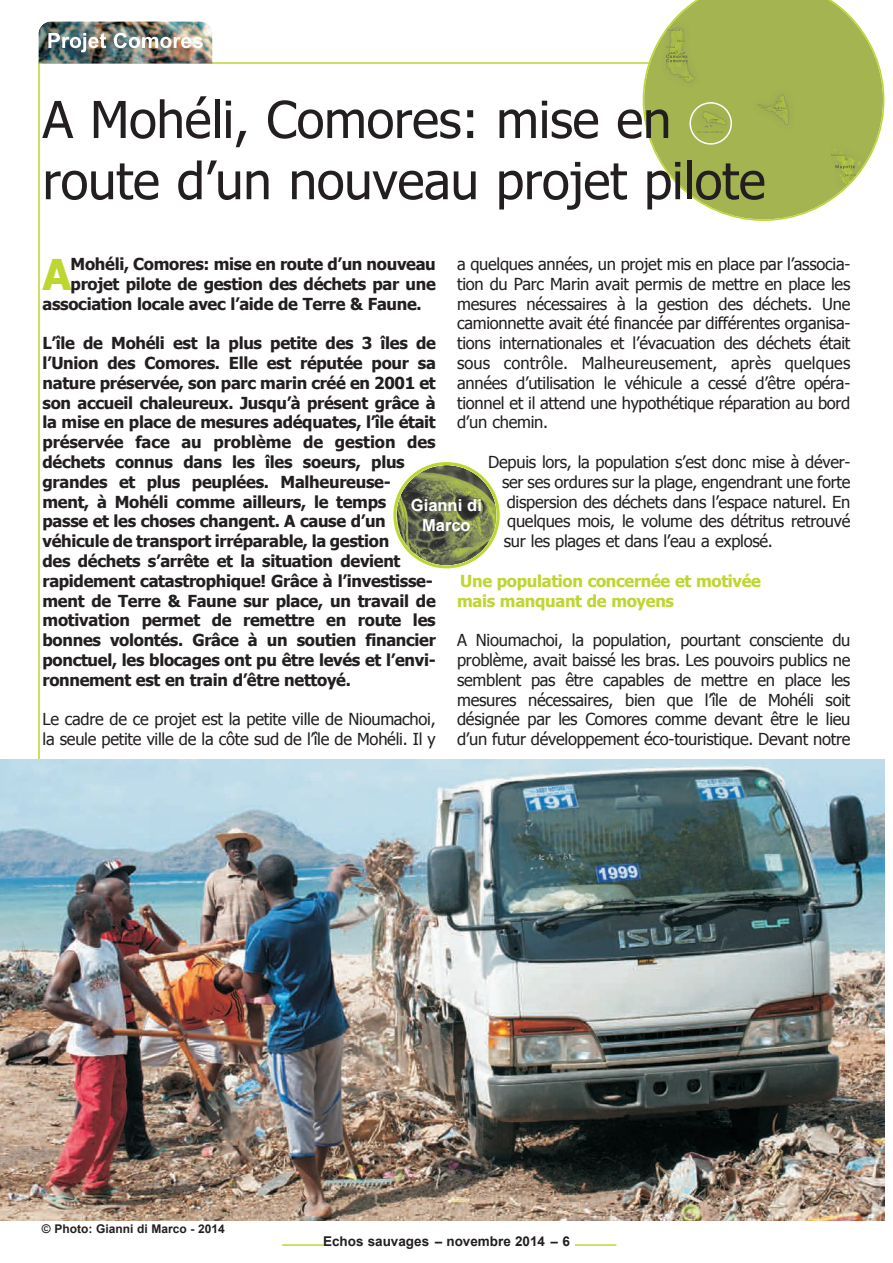
<style>
.page{position:relative;width:893px;height:1263px;background:#fff}
.page>*{position:absolute;margin:0;border:0;box-sizing:border-box;transform-origin:0 0}
.t1{font:51px/61.2px "Tahoma";letter-spacing:-.005em;color:#231f20}
.t2{font:700 42.3px "Tahoma";color:#bed630}
.t3{font:16.5px/19.8px "Tahoma";letter-spacing:-.015em;color:#231f20;text-align:justify}
.t4{font:700 16.5px/19.8px "Tahoma";letter-spacing:-.02em;color:#231f20}
.t5{font:700 16.5px/19.8px "Tahoma";letter-spacing:-.02em;color:#bed630}
.t6{font:700 16.5px/19.8px "Arial";color:#fff;text-align:center}
.t7{font:700 13.5px "Arial";color:#231f20}
.t8{font:700 12px "Arial";color:#231f20}
</style>
<div class="page">
<hr style="left:43px;top:62px;width:807px;height:2px;background:#bed630">
<hr style="left:38px;top:61px;width:2px;height:1159px;background:#bed630">
<img style="left:0;top:759px;width:884px;height:461px">
<svg style="left:393px;top:462px;width:107px;height:106px"></svg>
<hr style="left:282px;top:1244px;width:42px;height:2px;background:#bed630">
<hr style="left:575px;top:1244px;width:41px;height:2px;background:#bed630">
<img style="left:38px;top:21px;width:175px;height:43px">
<img style="left:48px;top:33px;width:155px;height:19px">
<svg style="left:643px;top:0;width:241px;height:221px"></svg>
<svg style="left:689px;top:102px;width:43px;height:43px;background:#abb961"></svg>
<h1 class="t1" style="left:43px;top:87px;width:725px">A Mohéli, Comores: mise en route d’un nouveau projet pilote</h1>
<h2 class="t2" style="left:43px;top:247px;width:31px">A</h2>
<p class="t4" style="left:71px;top:253px;width:367px">Mohéli, Comores: mise en route d’un nouveau</p>
<p class="t3" style="left:457px;top:253px;width:395px">a quelques années, un projet mis en place par l’associa&shy;tion du Parc Marin avait permis de mettre en place les mesures nécessaires à la gestion des déchets. Une camionnette avait été financée par différentes organisa&shy;tions internationales et l’évacuation des déchets était sous contrôle. Malheureusement, après quelques années d’utilisation le véhicule a cessé d’être opéra&shy;tionnel et il attend une hypothétique réparation au bord d’un chemin.</p>
<p class="t3" style="left:488px;top:451px;width:364px">Depuis lors, la population s’est donc mise à déver-</p>
<p class="t3" style="left:502px;top:471px;width:350px">ser ses ordures sur la plage, engendrant une forte</p>
<p class="t3" style="left:507px;top:491px;width:345px">dispersion des déchets dans l’espace naturel. En</p>
<p class="t3" style="left:507px;top:511px;width:345px">quelques mois, le volume des détritus retrouvé</p>
<p class="t3" style="left:504px;top:531px;width:271px">sur les plages et dans l’eau a explosé.</p>
<p class="t5" style="left:457px;top:570px;width:305px">Une population concernée et motivée mais manquant de moyens</p>
<p class="t3" style="left:457px;top:630px;width:395px">A Nioumachoi, la population, pourtant consciente du problème, avait baissé les bras. Les pouvoirs publics ne semblent pas être capables de mettre en place les mesures nécessaires, bien que l’île de Mohéli soit désignée par les Comores comme devant être le lieu d’un futur développement éco-touristique. Devant notre</p>
<p class="t4" style="left:71px;top:273px;width:367px">projet pilote de gestion des déchets par une</p>
<p class="t4" style="left:43px;top:293px;width:381px">association locale avec l’aide de Terre &amp; Faune.</p>
<p class="t4" style="left:43px;top:333px;width:395px">L’île de Mohéli est la plus petite des 3 îles de l’Union des Comores. Elle est réputée pour sa nature préservée, son parc marin créé en 2001 et son accueil chaleureux. Jusqu’à présent grâce à la mise en place de mesures adéquates, l’île était préservée face au problème de gestion des déchets connus dans les îles soeurs, plus grandes et plus peuplées. Malheureuse&shy;ment, à Mohéli comme ailleurs, le temps passe et les choses changent. A cause d’un véhicule de transport irréparable, la gestion<br>des déchets s’arrête et la situation devient rapidement catastrophique! Grâce à l’investisse&shy;ment de Terre &amp; Faune sur place, un travail de motivation permet de remettre en route les bonnes volontés. Grâce à un soutien financier ponctuel, les blocages ont pu être levés et l’envi&shy;ronnement est en train d’être nettoyé.</p>
<p class="t3" style="left:43px;top:709px;width:395px">Le cadre de ce projet est la petite ville de Nioumachoi, la seule petite ville de la côte sud de l’île de Mohéli. Il y</p>
<p class="t6" style="left:411px;top:495px;width:73px">Gianni di<br>Marco</p>
<p class="t8" style="left:42px;top:1222px;width:184px">© Photo: Gianni di Marco - 2014</p>
<p class="t7" style="left:323px;top:1233px;width:248px">Echos sauvages - novembre 2014 - 6</p>
</div>
